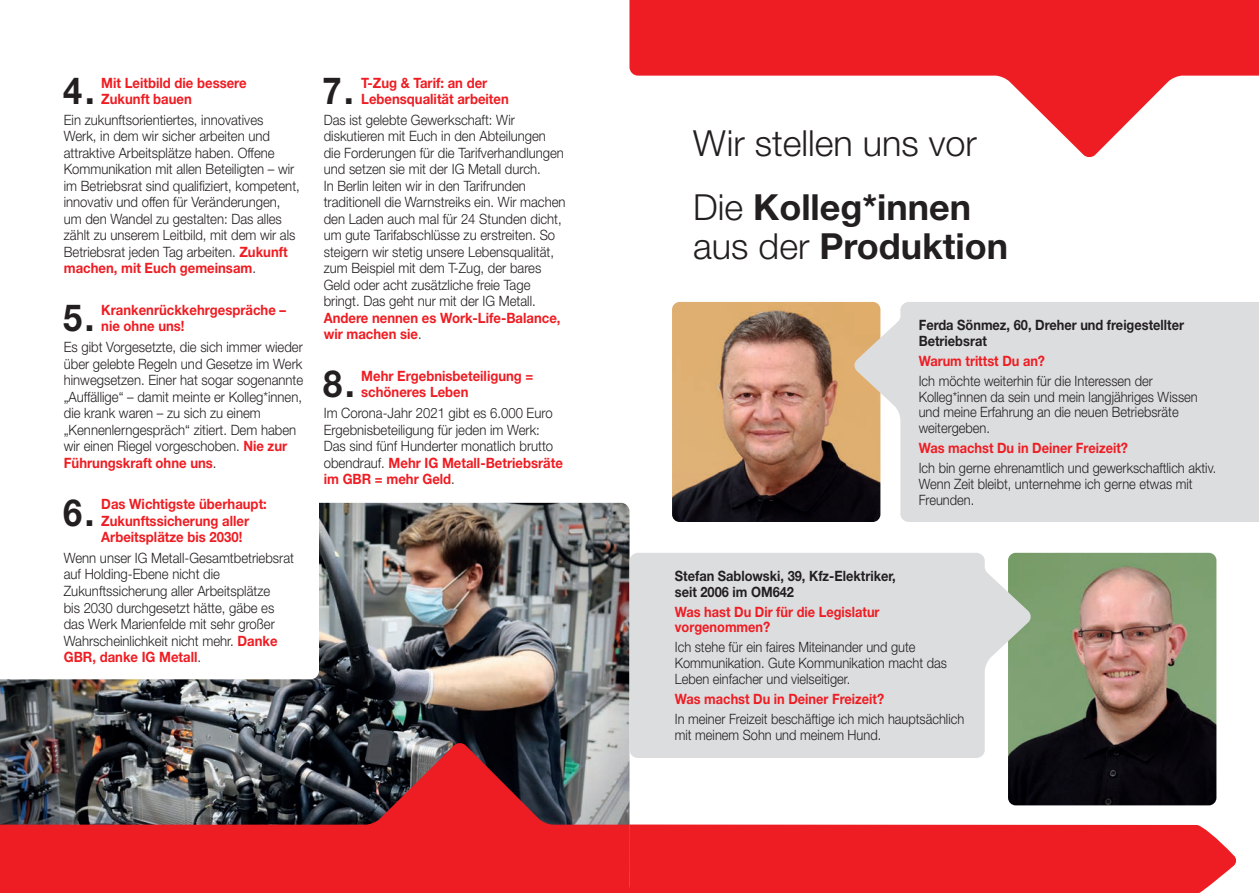
<style>
.page{position:relative;width:1259px;height:893px;background:#fff}
.page>*{position:absolute;margin:0;border:0;box-sizing:border-box;transform-origin:0 0}
.t1{font:700 37.35px "Helvetica Neue LT";color:#231f20;scale:.92 1}
.t2{font:700 36px/39px "Helvetica Neue LT";color:#231f20}
.t3{font:300 36px "Helvetica Neue LT";color:#231f20}
.t4{font:300 14.25px/16.5px "Helvetica Neue LT";color:#231f20;scale:.92 1}
.t5{font:300 14.25px/15.8px "Helvetica Neue LT";color:#231f20;scale:.9 1}
.t6{font:700 14.25px/16.5px "Helvetica Neue LT";color:#ee1d23;scale:.92 1}
.t7{font:700 14.25px/15.8px "Helvetica Neue LT";color:#ee1d23;scale:.9 1}
.t8{font:700 14.25px/15.8px "Helvetica Neue LT";color:#231f20;scale:.9 1}
.s1{font-weight:700;color:#ee1d23}
.s2{font-weight:300;color:#231f20}
.s3{font-weight:300}
</style>
<div class="page">
<img style="left:0;top:503px;width:629px;height:239px">
<svg style="left:0;top:503px;width:319px;height:176px"></svg>
<img style="left:672px;top:302px;width:181px;height:220px">
<svg style="left:853px;top:302px;width:406px;height:220px;background:#dad8d7"></svg>
<img style="left:1008px;top:553px;width:208px;height:252px">
<svg style="left:629px;top:553px;width:402px;height:205px;background:#d8dada"></svg>
<svg style="left:629px;top:0;width:630px;height:158px;fill:#ee1d23"></svg>
<div style="left:629px;top:824px;width:608px;height:69px;background:#ee1d23"></div>
<svg style="left:0;top:742px;width:629px;height:151px;background:#a13439"></svg>
<h1 class="t1" style="left:63px;top:68px;width:36px">4 .</h1>
<p class="t6" style="left:101px;top:74px;width:159px">Mit Leitbild die bessere<br>Zukunft bauen</p>
<p class="t4" style="left:64px;top:111px;width:258px">Ein zukunftsorientiertes, innovatives<br>Werk, in dem wir sicher arbeiten und attraktive Arbeitsplätze haben. Offene Kommunikation mit allen Beteiligten – wir im Betriebsrat sind qualifiziert, kompetent, innovativ und offen für Veränderungen, um den Wandel zu gestalten: Das alles zählt zu unserem Leitbild, mit dem wir als Betriebsrat jeden Tag arbeiten. <span class="s1">Zukunft machen, mit Euch gemeinsam</span>.</p>
<h1 class="t1" style="left:63px;top:295px;width:36px">5 .</h1>
<p class="t6" style="left:101px;top:301px;width:202px">Krankenrückkehrgespräche – nie ohne uns!</p>
<p class="t4" style="left:64px;top:339px;width:262px">Es gibt Vorgesetzte, die sich immer wieder über gelebte Regeln und Gesetze im Werk hinwegsetzen. Einer hat sogar sogenannte „Auffällige“ – damit meinte er Kolleg*innen, die krank waren – zu sich zu einem „Kennenlerngespräch“ zitiert. Dem haben wir einen Riegel vorgeschoben. <span class="s1">Nie zur Führungskraft ohne uns</span>.</p>
<h1 class="t1" style="left:63px;top:489px;width:36px">6 .</h1>
<p class="t6" style="left:101px;top:496px;width:181px">Das Wichtigste überhaupt:<br>Zukunftssicherung aller<br>Arbeitsplätze bis 2030!</p>
<p class="t4" style="left:64px;top:549px;width:252px">Wenn unser IG Metall-Gesamtbetriebsrat auf Holding-Ebene nicht die Zukunftssicherung aller Arbeitsplätze<br>bis 2030 durchgesetzt hätte, gäbe es das Werk Marienfelde mit sehr großer Wahrscheinlichkeit nicht mehr. <span class="s1">Danke GBR, danke IG Metall</span>.</p>
<h1 class="t1" style="left:322px;top:68px;width:36px">7 .</h1>
<p class="t6" style="left:361px;top:74px;width:162px">T-Zug &amp; Tarif: an der<br>Lebensqualität arbeiten</p>
<p class="t4" style="left:324px;top:111px;width:264px">Das ist gelebte Gewerkschaft: Wir diskutieren mit Euch in den Abteilungen die Forderungen für die Tarifverhandlungen und setzen sie mit der IG Metall durch.<br>In Berlin leiten wir in den Tarifrunden traditionell die Warnstreiks ein. Wir machen den Laden auch mal für 24 Stunden dicht, um gute Tarifabschlüsse zu erstreiten. So steigern wir stetig unsere Lebensqualität, zum Beispiel mit dem T-Zug, der bares Geld oder acht zusätzliche freie Tage bringt. Das geht nur mit der IG Metall.</p>
<p class="t6" style="left:324px;top:309px;width:259px">Andere nennen es Work-Life-Balance, wir machen sie<span class="s2">.</span></p>
<h1 class="t1" style="left:323px;top:361px;width:36px">8 .</h1>
<p class="t6" style="left:361px;top:367px;width:189px">Mehr Ergebnisbeteiligung = schöneres Leben</p>
<p class="t4" style="left:324px;top:405px;width:261px">Im Corona-Jahr 2021 gibt es 6.000 Euro Ergebnisbeteiligung für jeden im Werk:<br>Das sind fünf Hunderter monatlich brutto obendrauf. <span class="s1">Mehr IG Metall-Betriebsräte im GBR = mehr Geld</span>.</p>
<h2 class="t3" style="left:693px;top:121px;width:285px">Wir stellen uns vor</h2>
<h2 class="t2" style="left:693px;top:186px;width:316px"><span class="s3">Die</span> Kolleg*innen <span class="s3">aus der</span> Produktion</h2>
<p class="t8" style="left:918px;top:317px;width:296px">Ferda Sönmez, 60, Dreher und freigestellter<br>Betriebsrat</p>
<p class="t7" style="left:918px;top:353px;width:142px">Warum trittst Du an?</p>
<p class="t5" style="left:918px;top:373px;width:311px">Ich möchte weiterhin für die Interessen der Kolleg*innen da sein und mein langjähriges Wissen und meine Erfahrung an die neuen Betriebsräte weitergeben.</p>
<p class="t7" style="left:918px;top:440px;width:234px">Was machst Du in Deiner Freizeit?</p>
<p class="t5" style="left:918px;top:460px;width:332px">Ich bin gerne ehrenamtlich und gewerkschaftlich aktiv.<br>Wenn Zeit bleibt, unternehme ich gerne etwas mit<br>Freunden.</p>
<p class="t8" style="left:675px;top:568px;width:247px">Stefan Sablowski, 39, Kfz-Elektriker, seit 2006 im OM642</p>
<p class="t7" style="left:675px;top:603px;width:229px">Was hast Du Dir für die Legislatur vorgenommen?</p>
<p class="t5" style="left:675px;top:639px;width:304px">Ich stehe für ein faires Miteinander und gute<br>Kommunikation. Gute Kommunikation macht das<br>Leben einfacher und vielseitiger.</p>
<p class="t7" style="left:675px;top:691px;width:234px">Was machst Du in Deiner Freizeit?</p>
<p class="t5" style="left:675px;top:711px;width:323px">In meiner Freizeit beschäftige ich mich hauptsächlich mit meinem Sohn und meinem Hund.</p>
</div>
